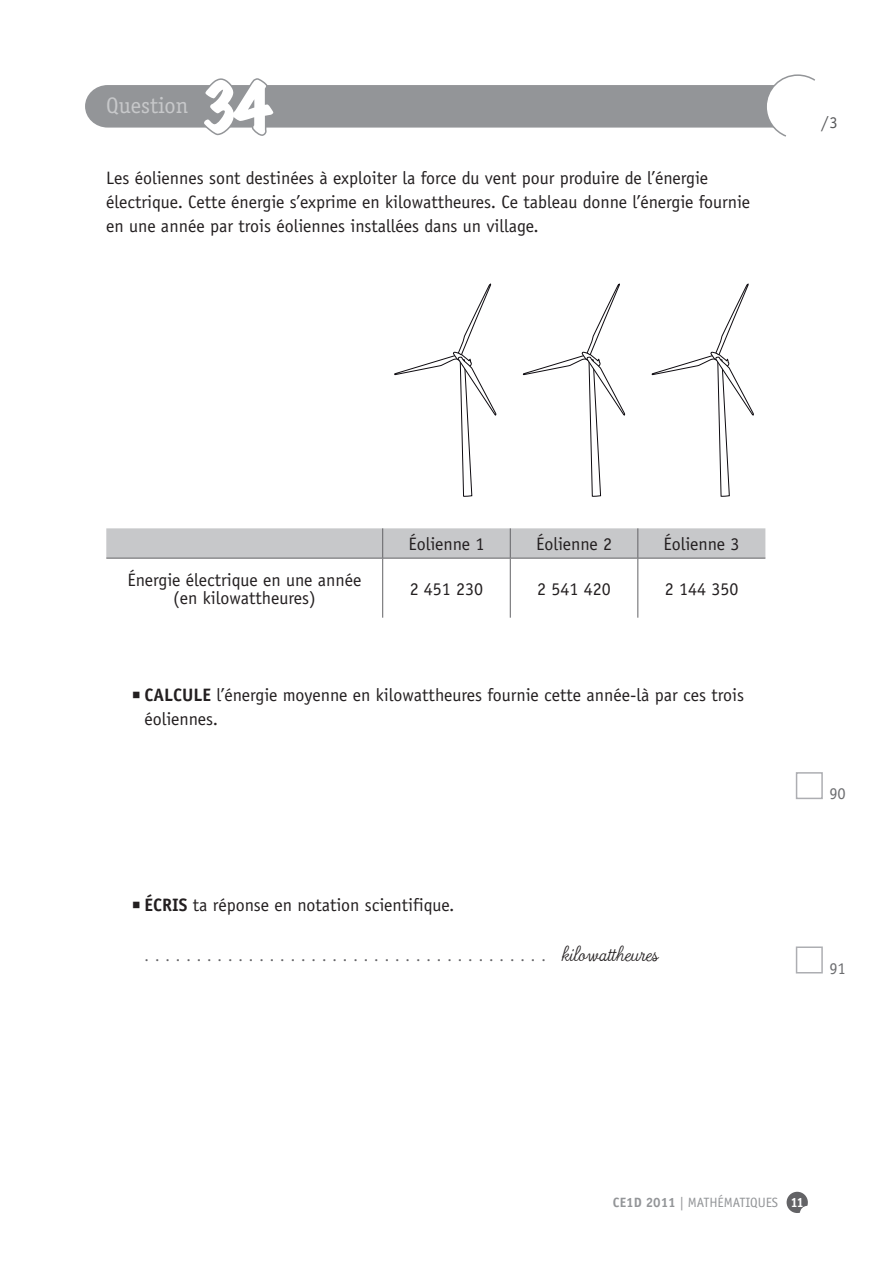
<style>
.page{position:relative;width:893px;height:1263px;background:#fff}
.page>*{position:absolute;margin:0;border:0;box-sizing:border-box;transform-origin:0 0}
.t1{font:expanded 60px "Marker Felt";color:#fff}
.t2{font:22.5px "Officina Serif";color:#c7c8ca}
.BLOC_QUESTION{font:18px/24px "Officina Sans";color:#231f20}
.t3{font:16.5px "Officina Sans";color:#6c6d70}
.t4{font:16.5px "Officina Serif";color:#57585a}
.BLOC_QUESTION-2{font:15px "Officina Sans";color:#636366}
.t5{font:13.5px "Officina Sans";color:#939598}
.s1{font-weight:700}
.s2{font-family:"Pere Castor Standard";font-size:22.5px;color:#231f20}
.s3{font-family:"Officina Serif";font-weight:700;color:#fff}
</style>
<div class="page">
<svg style="left:787px;top:1192px;width:21px;height:21px"></svg>
<svg style="left:106px;top:528px;width:659px;height:30px;background:#c6c7c9"></svg>
<hr style="left:382px;top:528px;width:1px;height:30px;background:#636366">
<hr style="left:637px;top:528px;width:1px;height:30px;background:#636366">
<hr style="left:382px;top:558px;width:1px;height:60px;background:#636366">
<hr style="left:637px;top:558px;width:1px;height:60px;background:#636366">
<hr style="left:510px;top:528px;width:1px;height:30px;background:#636366">
<hr style="left:510px;top:558px;width:1px;height:60px;background:#636366">
<hr style="left:106px;top:558px;width:277px;height:1px;background:#636366">
<hr style="left:383px;top:558px;width:127px;height:1px;background:#636366">
<hr style="left:510px;top:558px;width:128px;height:1px;background:#636366">
<hr style="left:638px;top:558px;width:127px;height:1px;background:#636366">
<svg style="left:523px;top:283px;width:102px;height:214px"></svg>
<svg style="left:652px;top:283px;width:102px;height:214px"></svg>
<svg style="left:394px;top:283px;width:102px;height:214px"></svg>
<svg style="left:85px;top:74px;width:730px;height:63px"></svg>
<div style="left:796px;top:772px;width:27px;height:27px;border:2px solid #adaeb2"></div>
<div style="left:796px;top:946px;width:27px;height:27px;border:2px solid #adaeb2"></div>
<p class="t2" style="left:106px;top:92px;width:84px">Question</p>
<p class="t1" style="left:200px;top:63px;width:73px">34</p>
<p class="BLOC_QUESTION" style="left:106px;top:166px;width:645px">Les éoliennes sont destinées à exploiter la force du vent pour produire de l’énergie électrique. Cette énergie s’exprime en kilowattheures. Ce tableau donne l’énergie fournie en une année par trois éoliennes installées dans un village.</p>
<p class="t4" style="left:821px;top:112px;width:18px">/3</p>
<p class="BLOC_QUESTION" style="left:127px;top:571px;width:236px;line-height:18px;text-align:center">Énergie électrique en une année (en kilowattheures)</p>
<p class="BLOC_QUESTION" style="left:408px;top:532px;width:78px">Éolienne 1</p>
<p class="BLOC_QUESTION" style="left:536px;top:532px;width:78px">Éolienne 2</p>
<p class="BLOC_QUESTION" style="left:664px;top:532px;width:78px">Éolienne 3</p>
<p class="BLOC_QUESTION" style="left:410px;top:577px;width:75px">2 451 230</p>
<p class="BLOC_QUESTION" style="left:537px;top:577px;width:75px">2 541 420</p>
<p class="BLOC_QUESTION" style="left:665px;top:577px;width:75px">2 144 350</p>
<p class="BLOC_QUESTION" style="left:145px;top:683px;width:601px;text-indent:-13px">○ <span class="s1">CALCULE</span> l’énergie moyenne en kilowattheures fournie cette année-là par ces trois éoliennes.</p>
<p class="BLOC_QUESTION" style="left:132px;top:893px;width:324px">○ <span class="s1">ÉCRIS</span> ta réponse en notation scientifique.</p>
<p class="BLOC_QUESTION-2" style="left:145px;top:947px;width:515px">....................................... <span class="s2">kilowattheures</span></p>
<p class="t3" style="left:829px;top:784px;width:18px">90</p>
<p class="t3" style="left:829px;top:958px;width:18px">91</p>
<p class="t5" style="left:613px;top:1194px;width:193px"><span class="s1">CE1D 2011</span> | MATHÉMATIQUES <span class="s3">11</span></p>
</div>
